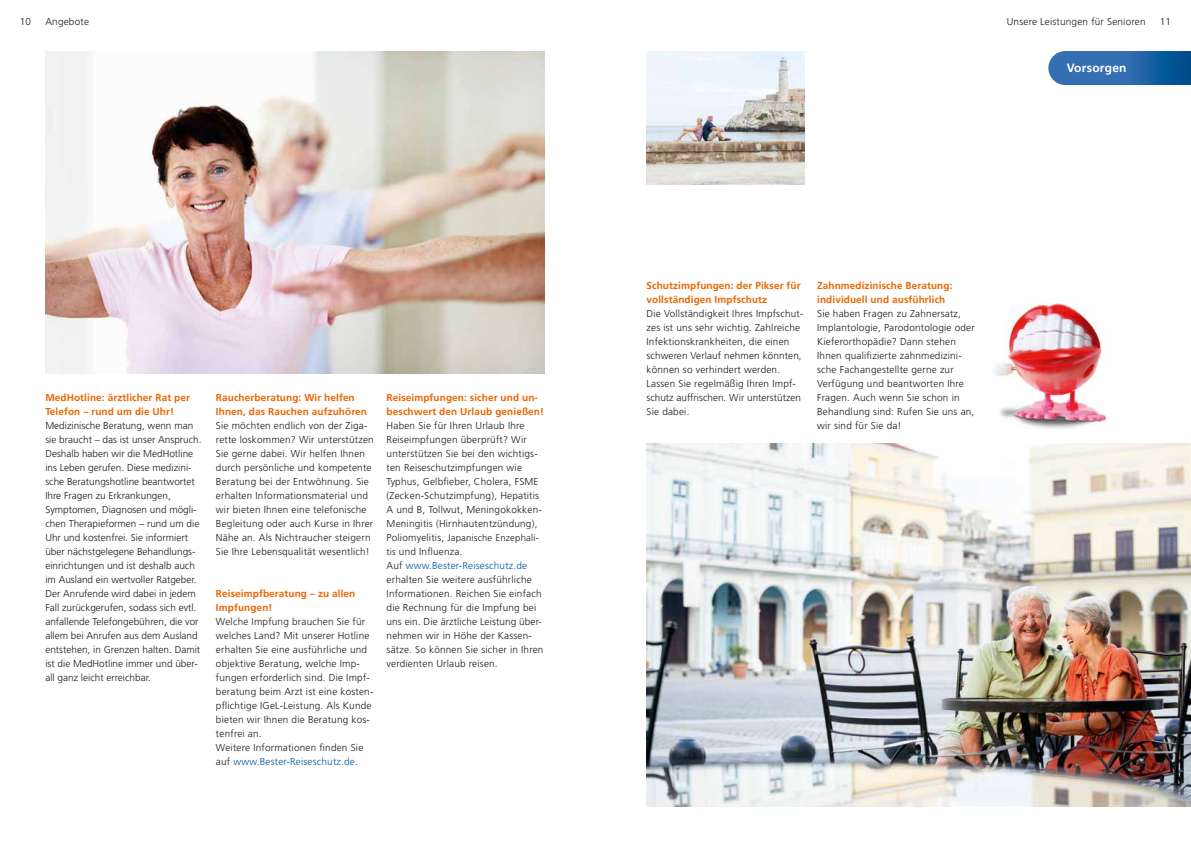
<style>
.page{position:relative;width:1191px;height:842px;background:#fff}
.page>*{position:absolute;margin:0;border:0;box-sizing:border-box;transform-origin:0 0}
.t1{font:700 12px "Frutiger LT";letter-spacing:.02em;color:#fff}
.t2{font:300 10px/14px "Frutiger LT";letter-spacing:.02em;color:#1a1a18}
.t3{font:300 10px/14px "Frutiger LT";color:#1a1a18}
.t4{font:700 10px/14px "Frutiger LT";letter-spacing:.01em;color:#ec6502}
.t5{font:300 9.5px "Frutiger LT";letter-spacing:.02em;color:#1a1a18}
.s1{color:#00559d}
.s2{font-size:10px}
.s3{font-size:9.5px}
</style>
<div class="page">
<img style="left:45px;top:51px;width:499px;height:322px">
<img style="left:646px;top:443px;width:545px;height:363px">
<svg style="left:1048px;top:51px;width:143px;height:34px;background:#2a6aab"></svg>
<img style="left:646px;top:51px;width:158px;height:133px">
<img style="left:993px;top:300px;width:114px;height:129px">
<p class="t2" style="left:45px;top:14px;width:45px">Angebote</p>
<p class="t2" style="left:1006px;top:14px;width:140px">Unsere Leistungen für Senioren</p>
<p class="t2" style="left:20px;top:14px;width:13px">10</p>
<p class="t2" style="left:1159px;top:14px;width:13px">11</p>
<p class="t4" style="left:45px;top:391px;width:146px">MedHotline: ärztlicher Rat per<br>Telefon – rund um die Uhr!</p>
<p class="t3" style="left:45px;top:419px;width:158px">Medizinische Beratung, wenn man sie braucht – das ist unser Anspruch.<br>Deshalb haben wir die MedHotline ins Leben gerufen. Diese medizini&shy;sche Beratungshotline beantwortet Ihre Fragen zu Erkrankungen, Symptomen, Diagnosen und mögli&shy;chen Therapieformen – rund um die Uhr und kostenfrei. Sie informiert über nächstgelegene Behandlungs&shy;einrichtungen und ist deshalb auch im Ausland ein wertvoller Ratgeber.<br>Der Anrufende wird dabei in jedem Fall zurückgerufen, sodass sich evtl. anfallende Telefongebühren, die vor allem bei Anrufen aus dem Ausland entstehen, in Grenzen halten. Damit ist die MedHotline immer und über&shy;all ganz leicht erreichbar.</p>
<p class="t4" style="left:216px;top:391px;width:152px">Raucherberatung: Wir helfen<br>Ihnen, das Rauchen aufzuhören</p>
<p class="t2" style="left:216px;top:419px;width:159px">Sie möchten endlich von der Ziga&shy;rette loskommen? Wir unterstützen Sie gerne dabei. Wir helfen Ihnen durch persönliche und kompetente Beratung bei der Entwöhnung. Sie erhalten Informationsmaterial und wir bieten Ihnen eine telefonische Begleitung oder auch Kurse in Ihrer Nähe an. Als Nichtraucher steigern Sie Ihre Lebensqualität wesentlich!</p>
<p class="t4" style="left:216px;top:587px;width:141px">Reiseimpfberatung – zu allen<br>Impfungen!</p>
<p class="t2" style="left:216px;top:615px;width:159px">Welche Impfung brauchen Sie für welches Land? Mit unserer Hotline erhalten Sie eine ausführliche und objektive Beratung, welche Imp&shy;fungen erforderlich sind. Die Impf&shy;beratung beim Arzt ist eine kosten&shy;pflichtige IGeL-Leistung. Als Kunde bieten wir Ihnen die Beratung kos&shy;tenfrei an.<br>Weitere Informationen finden Sie auf <span class="s1">www.Bester-Reiseschutz.de</span>.</p>
<p class="t4" style="left:386px;top:391px;width:159px">Reiseimpfungen: sicher und un&shy;beschwert den Urlaub genießen!</p>
<p class="t2" style="left:386px;top:419px;width:157px">Haben Sie für Ihren Urlaub Ihre Reiseimpfungen überprüft? Wir unterstützen Sie bei den wichtigs&shy;ten Reiseschutzimpfungen wie Typhus, Gelbfieber, Cholera, FSME (Zecken-Schutzimpfung), Hepatitis A und B, Tollwut, Meningokokken-Meningitis (Hirnhautentzündung),</p>
<p class="t5" style="left:386px;top:532px;width:154px"><span class="s2">Poliomyelitis,</span> Japanische Enzephali-</p>
<p class="t2" style="left:386px;top:545px;width:158px"><span class="s3">tis</span> und Influenza.<br>Auf <span class="s1">www.Bester-Reiseschutz.de </span>erhalten Sie weitere ausführliche<br>Informationen. Reichen Sie einfach die Rechnung für die Impfung bei uns ein. Die ärztliche Leistung über&shy;nehmen wir in Höhe der Kassen&shy;sätze. So können Sie sicher in Ihren verdienten Urlaub reisen.</p>
<p class="t4" style="left:646px;top:279px;width:156px">Schutzimpfungen: der Pikser für vollständigen Impfschutz</p>
<p class="t2" style="left:646px;top:307px;width:158px">Die Vollständigkeit Ihres Impfschut&shy;zes ist uns sehr wichtig. Zahlreiche<br>Infektionskrankheiten, die einen schweren Verlauf nehmen könnten, können so verhindert werden.<br>Lassen Sie regelmäßig Ihren Impf&shy;schutz auffrischen. Wir unterstützen<br>Sie dabei.</p>
<p class="t4" style="left:817px;top:279px;width:137px">Zahnmedizinische Beratung: individuell und ausführlich</p>
<p class="t2" style="left:817px;top:307px;width:159px">Sie haben Fragen zu Zahnersatz,<br>Implantologie, Parodontologie oder<br>Kieferorthopädie? Dann stehen<br>Ihnen qualifizierte zahnmedizini&shy;sche Fachangestellte gerne zur<br>Verfügung und beantworten Ihre<br>Fragen. Auch wenn Sie schon in<br>Behandlung sind: Rufen Sie uns an, wir sind für Sie da!</p>
<p class="t1" style="left:1066px;top:61px;width:61px">Vorsorgen</p>
</div>
